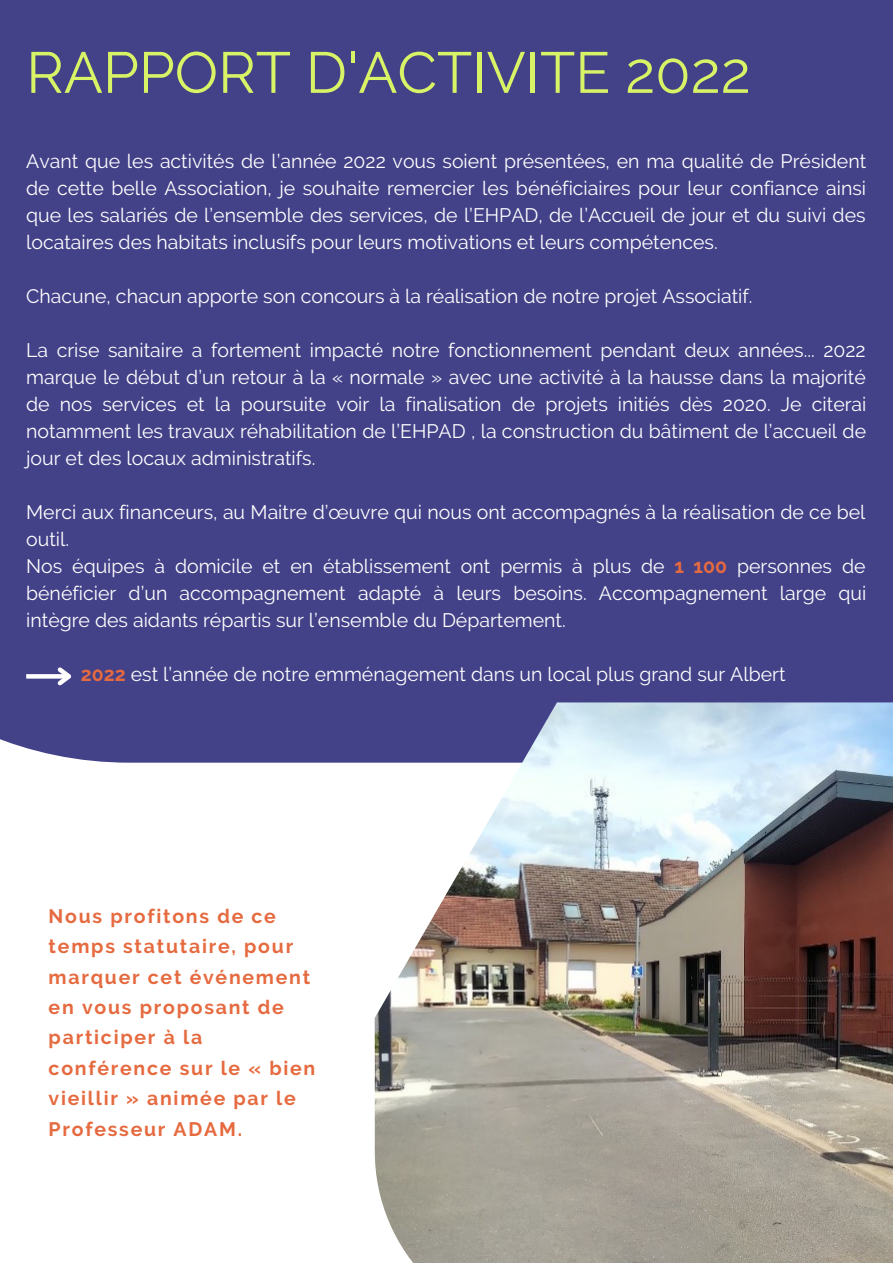
<style>
.page{position:relative;width:893px;height:1264px;background:#fff}
.page>*{position:absolute;margin:0;border:0;box-sizing:border-box;transform-origin:0 0}
.t1{font:57.75px "Raleway";color:#d8f366}
.t2{font:19.5px/27px "Raleway";color:#fff;text-align:justify}
.t3{font:700 19.5px/30.3px "Raleway";letter-spacing:.09em;color:#e66a3f}
.s1{font-weight:700;color:#e66a3f}
</style>
<div class="page">
<div style="left:0;top:0;width:892px;height:762px;background:#434188"></div>
<img style="left:375px;top:702px;width:517px;height:560px">
<svg style="left:26px;top:674px;width:28px;height:4px"></svg>
<svg style="left:54px;top:663px;width:22px;height:26px"></svg>
<p class="t1" style="left:26px;top:39px;width:726px">RAPPORT D'ACTIVITE 2022</p>
<p class="t2" style="left:26px;top:148px;width:841px">Avant que les activités de l’année 2022 vous soient présentées, en ma qualité de Président de cette belle Association, je souhaite remercier les bénéficiaires pour leur confiance ainsi que les salariés de l’ensemble des services, de l’EHPAD, de l’Accueil de jour et du suivi des locataires des habitats inclusifs pour leurs motivations et leurs compétences.</p>
<p class="t2" style="left:26px;top:283px;width:727px">Chacune, chacun apporte son concours à la réalisation de notre projet Associatif.</p>
<p class="t2" style="left:26px;top:337px;width:841px">La crise sanitaire a fortement impacté notre fonctionnement pendant deux années... 2022 marque le début d’un retour à la « normale » avec une activité à la hausse dans la majorité de nos services et la poursuite voir la finalisation de projets initiés dès 2020. Je citerai notamment les travaux réhabilitation de l’EHPAD , la construction du bâtiment de l’accueil de jour et des locaux administratifs.</p>
<p class="t2" style="left:26px;top:499px;width:840px">Merci aux financeurs, au Maitre d’œuvre qui nous ont accompagnés à la réalisation de ce bel outil.</p>
<p class="t2" style="left:26px;top:552px;width:841px">Nos équipes à domicile et en établissement ont permis à plus de <span class="s1">1 100</span> personnes de bénéficier d’un accompagnement adapté à leurs besoins. Accompagnement large qui intègre des aidants répartis sur l’ensemble du Département.</p>
<p class="t2" style="left:81px;top:660px;width:706px"><span class="s1">2022</span> est l’année de notre emménagement dans un local plus grand sur Albert</p>
<p class="t3" style="left:49px;top:900px;width:268px">Nous profitons de ce temps statutaire, pour marquer cet événement en vous proposant de participer à la conférence sur le « bien vieillir » animée par le<br>Professeur ADAM.</p>
</div>
